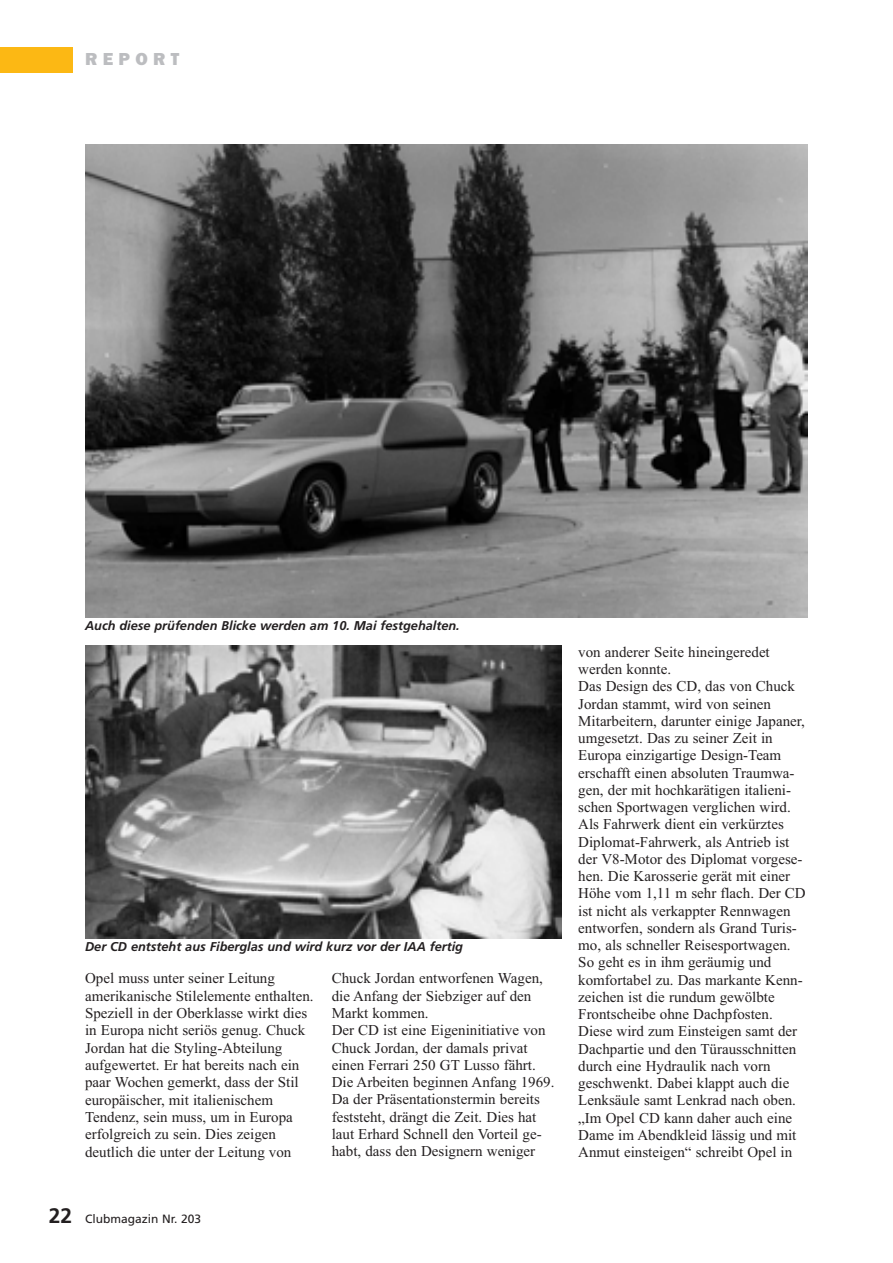
<style>
.page{position:relative;width:893px;height:1263px;background:#fff}
.page>*{position:absolute;margin:0;border:0;box-sizing:border-box;transform-origin:0 0}
.t1{font:800 18px "Franklin Gothic Itc T";letter-spacing:.295em;color:#bcbdc0}
.t2{font:15px/17.2px "Times New Roman";color:#231f20}
.t3{font:italic 700 12.75px "Frutiger";color:#231f20}
.t4{font:12px "Frutiger";color:#231f20}
.s1{font-weight:700;font-size:21px}
</style>
<div class="page">
<div style="left:0;top:47px;width:72px;height:25px;background:#fcb814"></div>
<img style="left:86px;top:145px;width:722px;height:473px">
<img style="left:85px;top:645px;width:476px;height:293px">
<p class="t1" style="left:85px;top:53px;width:96px">REPORT</p>
<p class="t3" style="left:85px;top:621px;width:376px">Auch diese prüfenden Blicke werden am 10. Mai festgehalten.</p>
<p class="t3" style="left:85px;top:941px;width:379px">Der CD entsteht aus Fiberglas und wird kurz vor der IAA fertig</p>
<p class="t2" style="left:85px;top:971px;width:230px">Opel muss unter seiner Leitung amerikanische Stilelemente enthalten.<br>Speziell in der Oberklasse wirkt dies in Europa nicht seriös genug. Chuck Jordan hat die Styling-Abteilung aufgewertet. Er hat bereits nach ein paar Wochen gemerkt, dass der Stil europäischer, mit italienischem Tendenz, sein muss, um in Europa erfolgreich zu sein. Dies zeigen deutlich die unter der Leitung von</p>
<p class="t2" style="left:332px;top:971px;width:224px">Chuck Jordan entworfenen Wagen, die Anfang der Siebziger auf den<br>Markt kommen.<br>Der CD ist eine Eigeninitiative von<br>Chuck Jordan, der damals privat einen Ferrari 250 GT Lusso fährt.<br>Die Arbeiten beginnen Anfang 1969.<br>Da der Präsentationstermin bereits feststeht, drängt die Zeit. Dies hat laut Erhard Schnell den Vorteil ge&shy;habt, dass den Designern weniger</p>
<p class="t4" style="left:49px;top:1214px;width:154px"><span class="s1">22</span> Clubmagazin Nr. 203</p>
<p class="t2" style="left:578px;top:644px;width:229px">von anderer Seite hineingeredet werden konnte.<br>Das Design des CD, das von Chuck Jordan stammt, wird von seinen Mitarbeitern, darunter einige Japaner, umgesetzt. Das zu seiner Zeit in Europa einzigartige Design-Team erschafft einen absoluten Traumwa&shy;gen, der mit hochkarätigen italieni&shy;schen Sportwagen verglichen wird.<br>Als Fahrwerk dient ein verkürztes Diplomat-Fahrwerk, als Antrieb ist der V8-Motor des Diplomat vorgese&shy;hen. Die Karosserie gerät mit einer Höhe vom 1,11 m sehr flach. Der CD ist nicht als verkappter Rennwagen entworfen, sondern als Grand Turis&shy;mo, als schneller Reisesportwagen.<br>So geht es in ihm geräumig und komfortabel zu. Das markante Kenn&shy;zeichen ist die rundum gewölbte Frontscheibe ohne Dachpfosten.<br>Diese wird zum Einsteigen samt der Dachpartie und den Türausschnitten durch eine Hydraulik nach vorn geschwenkt. Dabei klappt auch die Lenksäule samt Lenkrad nach oben. „Im Opel CD kann daher auch eine Dame im Abendkleid lässig und mit Anmut einsteigen“ schreibt Opel in</p>
</div>
